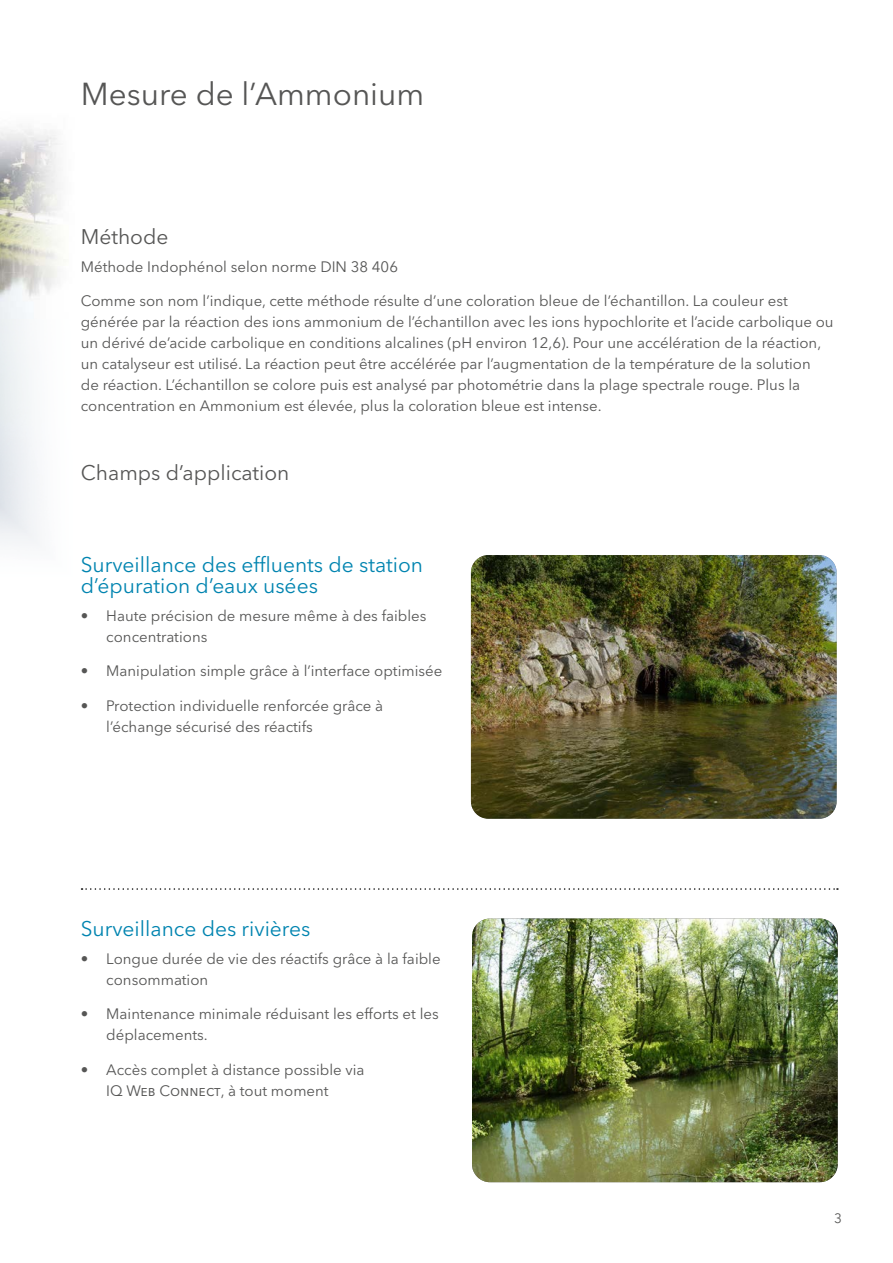
<style>
.page{position:relative;width:893px;height:1263px;background:#fff}
.page>*{position:absolute;margin:0;border:0;box-sizing:border-box;transform-origin:0 0}
.t1{font:31.5px "Avenir Next LT Pro";color:#565655}
.t2{font:21px/21px "Avenir Next LT Pro";color:#0084b0}
.t3{font:21px "Avenir Next LT Pro";color:#565655}
.t4{font:15px/21px "Avenir Next LT Pro";color:#565655}
.t5{font:13.5px "Avenir Next LT Pro";color:#565655}
</style>
<div class="page">
<img style="left:0;top:129px;width:65px;height:416px">
<img style="left:472px;top:918px;width:366px;height:264px">
<img style="left:471px;top:555px;width:366px;height:264px">
<svg style="left:82px;top:888px;width:756px;height:2px"></svg>
<h1 class="t1" style="left:81px;top:75px;width:345px">Mesure de l’Ammonium</h1>
<h2 class="t3" style="left:81px;top:224px;width:89px">Méthode</h2>
<p class="t4" style="left:81px;top:256px;width:319px">Méthode Indophénol selon norme DIN 38 406</p>
<p class="t4" style="left:81px;top:291px;width:754px">Comme son nom l’indique, cette méthode résulte d’une coloration bleue de l’échantillon. La couleur est générée par la réaction des ions ammonium de l’échantillon avec les ions hypochlorite et l’acide carbolique ou un dérivé de’acide carbolique en conditions alcalines (pH environ 12,6). Pour une accélération de la réaction, un catalyseur est utilisé. La réaction peut être accélérée par l’augmentation de la température de la solution<br>de réaction. L’échantillon se colore puis est analysé par photométrie dans la plage spectrale rouge. Plus la concentration en Ammonium est élevée, plus la coloration bleue est intense.</p>
<h2 class="t3" style="left:81px;top:460px;width:210px">Champs d’application</h2>
<h2 class="t2" style="left:81px;top:554px;width:344px">Surveillance des effluents de station d’épuration d’eaux usées</h2>
<p class="t4" style="left:106px;top:605px;width:322px;text-indent:-26px">• Haute précision de mesure même à des faibles concentrations</p>
<p class="t4" style="left:81px;top:660px;width:363px">• Manipulation simple grâce à l’interface optimisée</p>
<p class="t4" style="left:106px;top:695px;width:278px;text-indent:-26px">• Protection individuelle renforcée grâce à l’échange sécurisé des réactifs</p>
<h2 class="t2" style="left:81px;top:918px;width:231px">Surveillance des rivières</h2>
<p class="t4" style="left:106px;top:948px;width:336px;text-indent:-26px">• Longue durée de vie des réactifs grâce à la faible consommation</p>
<p class="t4" style="left:106px;top:1003px;width:334px;text-indent:-26px">• Maintenance minimale réduisant les efforts et les déplacements.</p>
<p class="t4" style="left:106px;top:1059px;width:260px;text-indent:-26px">• Accès complet à distance possible via<br>IQ WeB ConneCt, à tout moment</p>
<p class="t5" style="left:834px;top:1210px;width:9px">3</p>
</div>
